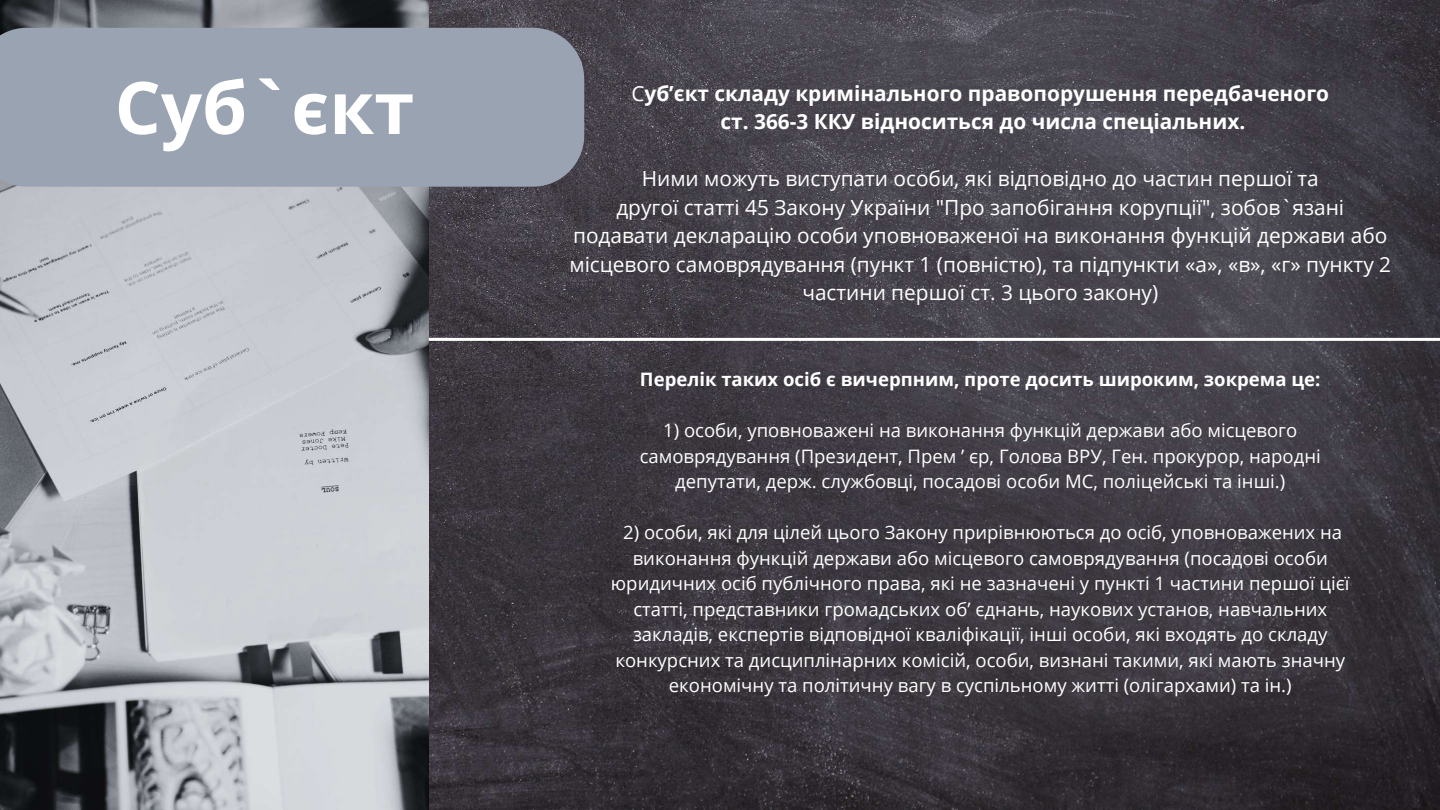
<style>
.page{position:relative;width:1440px;height:810px;background:#fff}
.page>*{position:absolute;margin:0;border:0;box-sizing:border-box;transform-origin:0 0}
.t1{font:700 72.5px "Open Sans";color:#fff}
.t2{font:20.8px/28.5px "Open Sans";color:#fff;text-align:center}
.t3{font:700 20.8px/28.5px "Open Sans";color:#fff;text-align:center}
.t4{font:18.5px/25.5px "Open Sans";color:#fff;text-align:center}
.t5{font:700 18.5px "Open Sans";color:#fff}
.s1{font-weight:400}
</style>
<div class="page">
<img style="left:429px;top:0;width:1011px;height:810px">
<img style="left:0;top:0;width:429px;height:810px">
<div style="left:0;top:28px;width:584px;height:159px;background:#99a3b1"></div>
<hr style="left:429px;top:338px;width:1011px;height:3px;background:#fff">
<h1 class="t1" style="left:115px;top:57px;width:301px">Суб`єкт</h1>
<p class="t3" style="left:631px;top:78px;width:699px"><span class="s1">С</span>уб’єкт складу кримінального правопорушення передбаченого ст. 366-3 ККУ відноситься до числа спеціальних.</p>
<p class="t2" style="left:569px;top:164px;width:823px">Ними можуть виступати особи, які відповідно до частин першої та<br>другої статті 45 Закону України "Про запобігання корупції", зобов`язані подавати декларацію особи уповноваженої на виконання функцій держави або місцевого самоврядування (пункт 1 (повністю), та підпункти «а», «в», «г» пункту 2 частини першої ст. 3 цього закону)</p>
<p class="t5" style="left:640px;top:367px;width:682px">Перелік таких осіб є вичерпним, проте досить широким, зокрема це:</p>
<p class="t4" style="left:640px;top:417px;width:683px">1) особи, уповноважені на виконання функцій держави або місцевого самоврядування (Президент, Прем ’ єр, Голова ВРУ, Ген. прокурор, народні депутати, держ. службовці, посадові особи МС, поліцейські та інші.)</p>
<p class="t4" style="left:611px;top:519px;width:740px">2) особи, які для цілей цього Закону прирівнюються до осіб, уповноважених на виконання функцій держави або місцевого самоврядування (посадові особи юридичних осіб публічного права, які не зазначені у пункті 1 частини першої цієї статті, представники громадських об’ єднань, наукових установ, навчальних закладів, експертів відповідної кваліфікації, інші особи, які входять до складу конкурсних та дисциплінарних комісій, особи, визнані такими, які мають значну економічну та політичну вагу в суспільному житті (олігархами) та ін.)</p>
</div>
